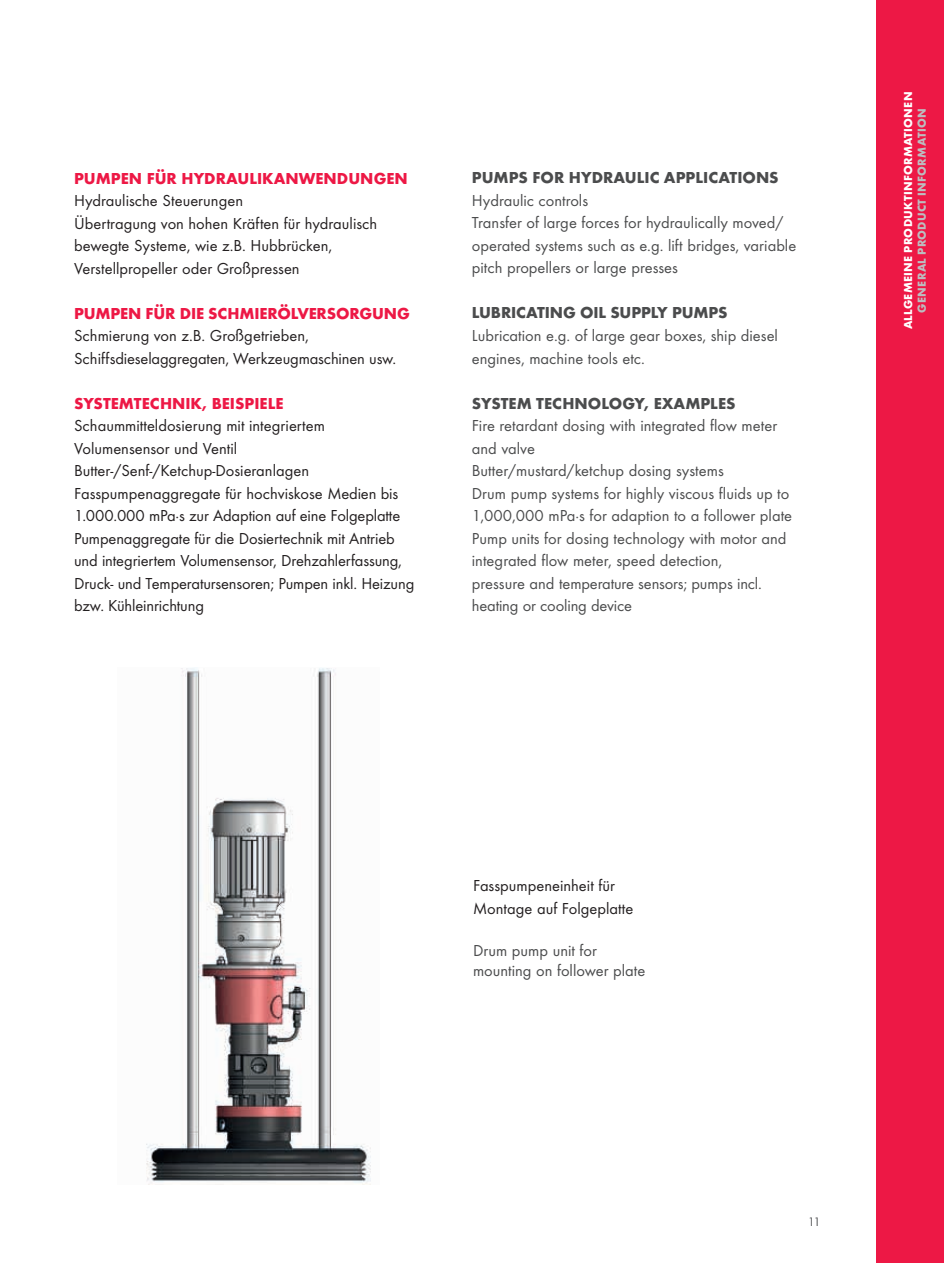
<style>
.page{position:relative;width:944px;height:1263px;background:#fff}
.page>*{position:absolute;margin:0;border:0;box-sizing:border-box;transform-origin:0 0}
.t1{font:16.5px/22.5px "Function";color:#231f20}
.t2{font:16.5px/22.5px "Function";color:#4b4c4d}
.t3{font:800 16.5px "Function";color:#ed1845}
.t4{font:800 16.5px "Function";color:#4b4c4d}
.t5{font:12.75px "Function";color:#57585a}
.t6{font:800 12px "Function";letter-spacing:.025em;color:#fff}
.t7{font:800 12px "Function";letter-spacing:.025em;color:#bcbdc0}
</style>
<div class="page">
<div style="left:876px;top:0;width:68px;height:1263px;background:#ed1845"></div>
<img style="left:146px;top:668px;width:225px;height:516px">
<p class="t3" style="left:74px;top:168px;width:335px">PUMPEN FÜR HYDRAULIKANWENDUNGEN</p>
<p class="t1" style="left:74px;top:189px;width:305px">Hydraulische Steuerungen<br>Übertragung von hohen Kräften für hydraulisch bewegte Systeme, wie z.B. Hubbrücken, Verstellpropeller oder Großpressen</p>
<p class="t3" style="left:74px;top:303px;width:337px">PUMPEN FÜR DIE SCHMIERÖLVERSORGUNG</p>
<p class="t1" style="left:74px;top:324px;width:324px">Schmierung von z.B. Großgetrieben,<br>Schiffsdieselaggregaten, Werkzeugmaschinen usw.</p>
<p class="t3" style="left:74px;top:393px;width:211px">SYSTEMTECHNIK, BEISPIELE</p>
<p class="t1" style="left:74px;top:414px;width:342px">Schaummitteldosierung mit integriertem Volumensensor und Ventil Butter-/Senf-/Ketchup-Dosieranlagen Fasspumpenaggregate für hochviskose Medien bis 1.000.000 mPa·s zur Adaption auf eine Folgeplatte Pumpenaggregate für die Dosiertechnik mit Antrieb und integriertem Volumensensor, Drehzahlerfassung, Druck- und Temperatursensoren; Pumpen inkl. Heizung bzw. Kühleinrichtung</p>
<p class="t4" style="left:472px;top:168px;width:308px">PUMPS FOR HYDRAULIC APPLICATIONS</p>
<p class="t2" style="left:472px;top:189px;width:326px">Hydraulic controls<br>Transfer of large forces for hydraulically moved/ operated systems such as e.g. lift bridges, variable pitch propellers or large presses</p>
<p class="t4" style="left:472px;top:303px;width:257px">LUBRICATING OIL SUPPLY PUMPS</p>
<p class="t2" style="left:472px;top:324px;width:308px">Lubrication e.g. of large gear boxes, ship diesel engines, machine tools etc.</p>
<p class="t4" style="left:472px;top:393px;width:265px">SYSTEM TECHNOLOGY, EXAMPLES</p>
<p class="t2" style="left:472px;top:414px;width:322px">Fire retardant dosing with integrated flow meter and valve<br>Butter/mustard/ketchup dosing systems<br>Drum pump systems for highly viscous fluids up to 1,000,000 mPa·s for adaption to a follower plate Pump units for dosing technology with motor and integrated flow meter, speed detection,<br>pressure and temperature sensors; pumps incl. heating or cooling device</p>
<p class="t6" style="left:901px;top:329px;width:239px;rotate:-90deg">ALLGEMEINE PRODUKTINFORMATIONEN</p>
<p class="t7" style="left:915px;top:313px;width:206px;rotate:-90deg">GENERAL PRODUCT INFORMATION</p>
<p class="t1" style="left:473px;top:874px;width:162px">Fasspumpeneinheit für<br>Montage auf Folgeplatte</p>
<p class="t2" style="left:473px;top:940px;width:174px;line-height:19.8px">Drum pump unit for mounting on follower plate</p>
<p class="t5" style="left:808px;top:1214px;width:14px">11</p>
</div>
